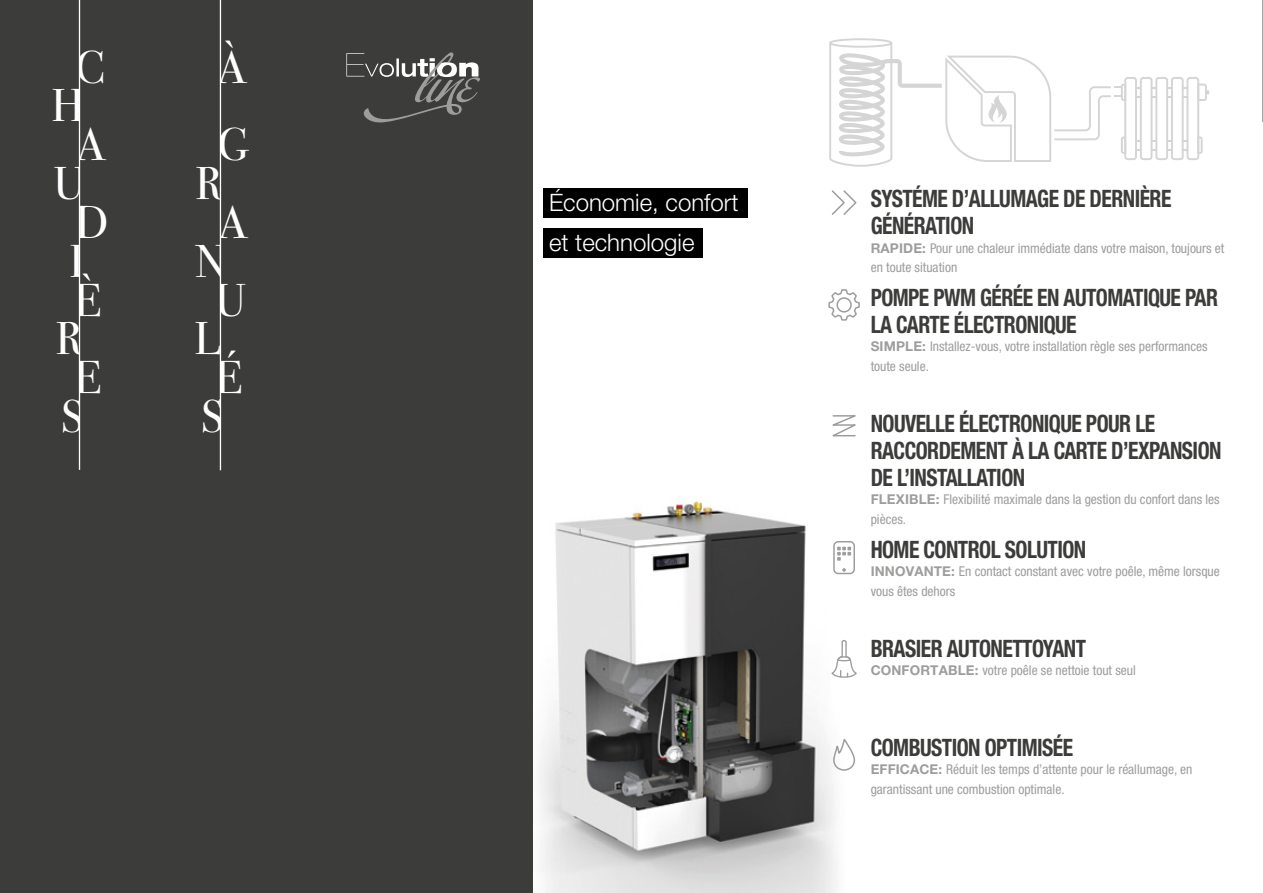
<style>
.page{position:relative;width:1263px;height:893px;background:#fff}
.page>*{position:absolute;margin:0;border:0;box-sizing:border-box;transform-origin:0 0}
.t1{font:46.2px/77.7px "Bodoni Svty Two ITCTT";color:#fff;text-align:justify}
.t2{font:700 condensed 24px/27px "Helvetica Neue LT Pro";letter-spacing:-.025em;color:#3c3c3b;scale:.9 1}
.t3{font:300 24px/40.5px "Helvetica Neue LT Pro";color:#fff}
.t4{font:condensed 13.5px/19.5px "Helvetica Neue LT Pro";color:#9d9d9c}
.s1{font-weight:700;font-stretch:normal}
</style>
<div class="page">
<img style="left:539px;top:500px;width:313px;height:393px">
<div style="left:833px;top:541px;width:22px;height:33px;border:2px solid #9d9d9c;border-radius:4px"></div>
<svg style="left:842px;top:568px;width:4px;height:4px"></svg>
<svg style="left:837px;top:547px;width:14px;height:14px"></svg>
<svg style="left:832px;top:415px;width:24px;height:22px"></svg>
<svg style="left:831px;top:639px;width:26px;height:39px"></svg>
<svg style="left:831px;top:190px;width:26px;height:25px"></svg>
<svg style="left:828px;top:289px;width:32px;height:32px"></svg>
<svg style="left:832px;top:738px;width:23px;height:33px"></svg>
<svg style="left:829px;top:38px;width:380px;height:129px"></svg>
<div style="left:0;top:0;width:533px;height:893px;background:#3c3c3b"></div>
<svg style="left:346px;top:52px;width:134px;height:70px"></svg>
<div style="left:544px;top:188px;width:204px;height:29px;background:#000"></div>
<div style="left:544px;top:228px;width:159px;height:30px;background:#000"></div>
<hr style="left:220px;top:0;width:1px;height:470px;background:#fff">
<hr style="left:79px;top:0;width:1px;height:470px;background:#fff">
<h1 class="t1" style="left:74px;top:28px;width:36px;text-align:left">C<br>A<br>D<br>È<br>E</h1>
<h1 class="t1" style="left:51px;top:67px;width:34px;text-align:center">H<br>U<br>I<br>R<br>S</h1>
<h1 class="t1" style="left:215px;top:28px;width:34px">À G A U É</h1>
<h1 class="t1" style="left:194px;top:144px;width:33px">R N L S</h1>
<h2 class="t3" style="left:549px;top:185px;width:191px">Économie, confort et technologie</h2>
<h2 class="t2" style="left:871px;top:188px;width:336px">SYSTÉME D’ALLUMAGE DE DERNIÈRE<br>GÉNÉRATION</h2>
<p class="t4" style="left:871px;top:240px;width:355px"><span class="s1">RAPIDE:</span> Pour une chaleur immédiate dans votre maison, toujours et en toute situation</p>
<h2 class="t2" style="left:871px;top:287px;width:387px">POMPE PWM GÉRÉE EN AUTOMATIQUE PAR<br>LA CARTE ÉLECTRONIQUE</h2>
<p class="t4" style="left:871px;top:339px;width:339px"><span class="s1">SIMPLE:</span> Installez-vous, votre installation règle ses performances toute seule.</p>
<h2 class="t2" style="left:871px;top:413px;width:391px">NOUVELLE ÉLECTRONIQUE POUR LE<br>RACCORDEMENT À LA CARTE D’EXPANSION<br>DE L’INSTALLATION</h2>
<p class="t4" style="left:871px;top:491px;width:350px"><span class="s1">FLEXIBLE:</span> Flexibilité maximale dans la gestion du confort dans les pièces.</p>
<h2 class="t2" style="left:871px;top:539px;width:241px">HOME CONTROL SOLUTION</h2>
<p class="t4" style="left:871px;top:563px;width:351px"><span class="s1">INNOVANTE:</span> En contact constant avec votre poêle, même lorsque vous êtes dehors</p>
<h2 class="t2" style="left:871px;top:638px;width:241px">BRASIER AUTONETTOYANT</h2>
<p class="t4" style="left:871px;top:662px;width:267px"><span class="s1">CONFORTABLE:</span> votre poêle se nettoie tout seul</p>
<h2 class="t2" style="left:871px;top:737px;width:226px">COMBUSTION OPTIMISÉE</h2>
<p class="t4" style="left:871px;top:761px;width:323px"><span class="s1">EFFICACE:</span> Réduit les temps d’attente pour le réallumage, en garantissant une combustion optimale.</p>
</div>
